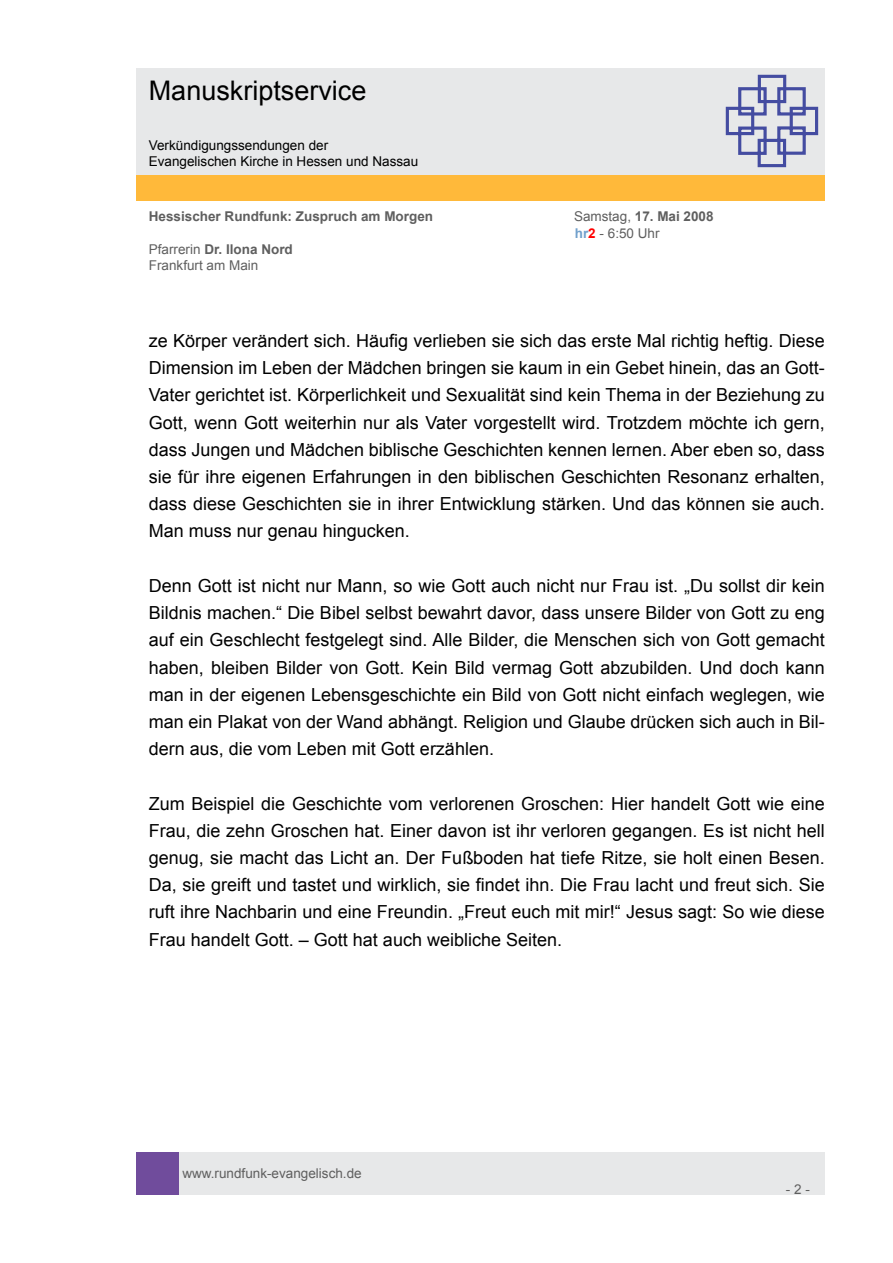
<style>
.page{position:relative;width:893px;height:1263px;background:#fff}
.page>*{position:absolute;margin:0;border:0;box-sizing:border-box;transform-origin:0 0}
.t1{font:27px "Arial";color:#000}
.t2{font:18px/27.2px "Arial";color:#000;text-align:justify}
.t3{font:13.5px/16.2px "Arial";color:#5f5f5f}
.t4{font:13.5px/16.2px "Arial";color:#000}
.t5{font:700 13.5px "Arial";color:#5f5f5f}
.s1{font-weight:700}
.s2{font-weight:700;color:#71a0cc}
.s3{font-weight:700;color:#f00}
</style>
<div class="page">
<div style="left:179px;top:1152px;width:646px;height:43px;background:#e7e8e9"></div>
<div style="left:136px;top:1152px;width:43px;height:43px;background:#704c9c"></div>
<div style="left:136px;top:175px;width:689px;height:26px;background:#ffb93a"></div>
<div style="left:136px;top:68px;width:689px;height:106px;background:#e7e8e9"></div>
<svg style="left:725px;top:74px;width:94px;height:94px"></svg>
<h1 class="t1" style="left:149px;top:73px;width:219px">Manuskriptservice</h1>
<p class="t4" style="left:149px;top:137px;width:271px">Verkündigungssendungen der<br>Evangelischen Kirche in Hessen und Nassau</p>
<p class="t5" style="left:149px;top:208px;width:286px">Hessischer Rundfunk: Zuspruch am Morgen</p>
<p class="t3" style="left:574px;top:209px;width:141px">Samstag, <span class="s1">17. Mai 2008 </span><span class="s2">hr</span><span class="s3">2</span> - 6:50 Uhr</p>
<p class="t3" style="left:149px;top:241px;width:146px">Pfarrerin <span class="s1">Dr. Ilona Nord<br></span>Frankfurt am Main</p>
<p class="t2" style="left:149px;top:327px;width:678px">ze Körper verändert sich. Häufig verlieben sie sich das erste Mal richtig heftig. Diese Dimension im Leben der Mädchen bringen sie kaum in ein Gebet hinein, das an Gott-Vater gerichtet ist. Körperlichkeit und Sexualität sind kein Thema in der Beziehung zu Gott, wenn Gott weiterhin nur als Vater vorgestellt wird. Trotzdem möchte ich gern, dass Jungen und Mädchen biblische Geschichten kennen lernen. Aber eben so, dass sie für ihre eigenen Erfahrungen in den biblischen Geschichten Resonanz erhalten, dass diese Geschichten sie in ihrer Entwicklung stärken. Und das können sie auch.<br>Man muss nur genau hingucken.</p>
<p class="t2" style="left:149px;top:572px;width:678px">Denn Gott ist nicht nur Mann, so wie Gott auch nicht nur Frau ist. „Du sollst dir kein Bildnis machen.“ Die Bibel selbst bewahrt davor, dass unsere Bilder von Gott zu eng auf ein Geschlecht festgelegt sind. Alle Bilder, die Menschen sich von Gott gemacht haben, bleiben Bilder von Gott. Kein Bild vermag Gott abzubilden. Und doch kann man in der eigenen Lebensgeschichte ein Bild von Gott nicht einfach weglegen, wie man ein Plakat von der Wand abhängt. Religion und Glaube drücken sich auch in Bil&shy;dern aus, die vom Leben mit Gott erzählen.</p>
<p class="t2" style="left:149px;top:790px;width:678px">Zum Beispiel die Geschichte vom verlorenen Groschen: Hier handelt Gott wie eine Frau, die zehn Groschen hat. Einer davon ist ihr verloren gegangen. Es ist nicht hell genug, sie macht das Licht an. Der Fußboden hat tiefe Ritze, sie holt einen Besen.<br>Da, sie greift und tastet und wirklich, sie findet ihn. Die Frau lacht und freut sich. Sie ruft ihre Nachbarin und eine Freundin. „Freut euch mit mir!“ Jesus sagt: So wie diese Frau handelt Gott. – Gott hat auch weibliche Seiten.</p>
<p class="t3" style="left:182px;top:1165px;width:181px">www.rundfunk-evangelisch.de</p>
<p class="t3" style="left:786px;top:1181px;width:26px">- -</p>
</div>
